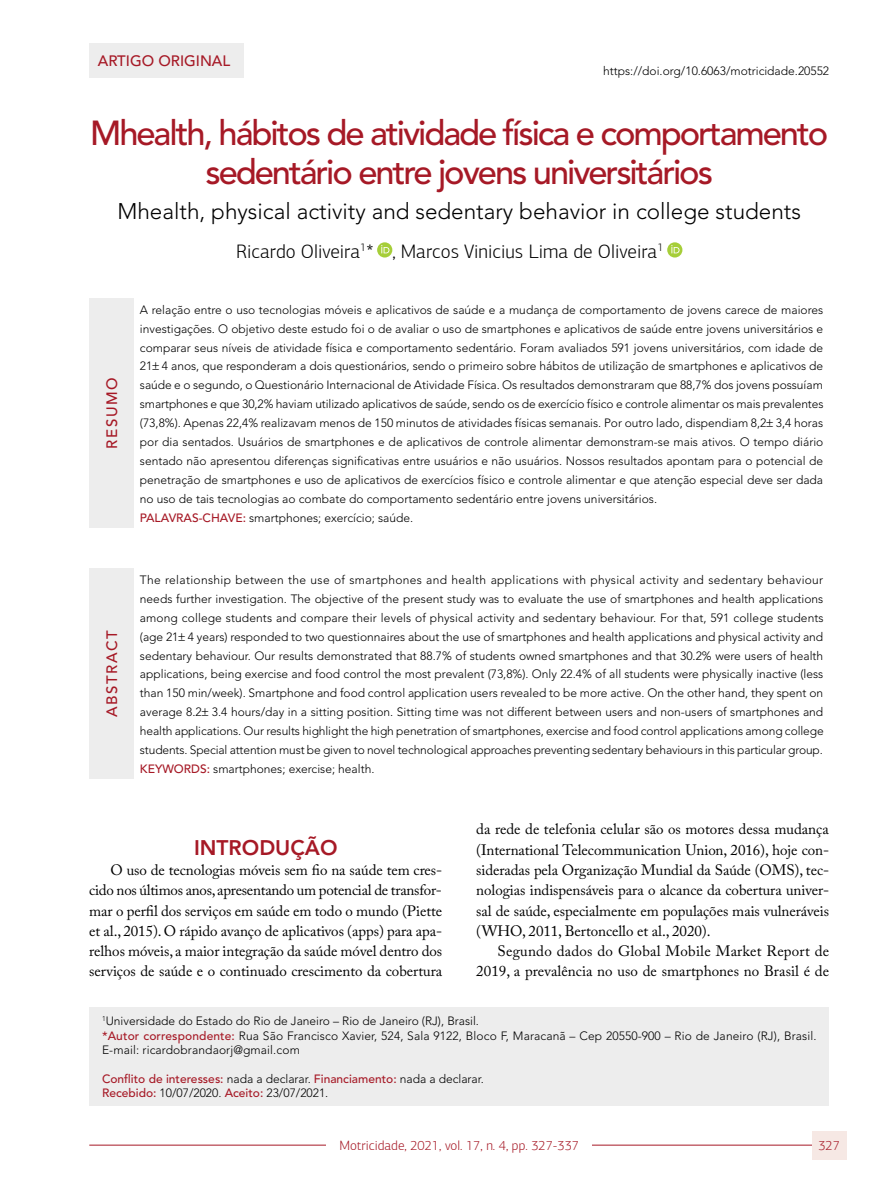
<style>
.page{position:relative;width:893px;height:1191px;background:#fff}
.page>*{position:absolute;margin:0;border:0;box-sizing:border-box;transform-origin:0 0}
.t1{font:500 34.5px/39px "Avenir LT Std";letter-spacing:-.06em;color:#a61926;text-align:center}
.t2{font:300 22.5px "Avenir LT Std";color:#000}
.t3{font:800 21px "Avenir LT Std";color:#a61926}
.t4{font:300 19.5px "PF Agora Sans Pro";color:#000}
.t5{font:15px/20.2px "Adobe Caslon Pro";letter-spacing:-.005em;color:#000;text-align:justify}
.t6{font:500 15px "Avenir LT Std";color:#a61926}
.t7{font:500 15px "Avenir LT Std";letter-spacing:.1em;color:#a61926}
.t8{font:500 15px "Avenir LT Std";letter-spacing:.05em;color:#a61926}
.t9{font:300 13.5px "PF Agora Sans Pro";color:#a61926}
.t10{font:300 12px/18.9px "Avenir LT Std";color:#000}
.t11{font:500 12px/14.4px "Avenir LT Std";color:#a61926}
.s1{font-weight:500;color:#a61926}
.s2{font-weight:300;color:#000}
</style>
<div class="page">
<hr style="left:89px;top:1144px;width:740px;height:1px;background:#a61926">
<div style="left:812px;top:1130px;width:34px;height:29px;background:#f6e8e4"></div>
<div style="left:89px;top:43px;width:155px;height:34px;background:#ededed"></div>
<div style="left:89px;top:1007px;width:740px;height:99px;background:#ededed"></div>
<svg style="left:377px;top:242px;width:15px;height:15px"></svg>
<svg style="left:381px;top:245px;width:8px;height:8px"></svg>
<svg style="left:667px;top:242px;width:15px;height:15px"></svg>
<svg style="left:671px;top:245px;width:8px;height:8px"></svg>
<div style="left:89px;top:299px;width:45px;height:229px;background:#ededed"></div>
<div style="left:89px;top:569px;width:45px;height:210px;background:#ededed"></div>
<div style="left:327px;top:1133px;width:265px;height:23px;background:#fff"></div>
<p class="t6" style="left:98px;top:52px;width:134px">ARTIGO ORIGINAL</p>
<p class="t10" style="left:603px;top:61px;width:228px">https://doi.org/10.6063/motricidade.20552</p>
<h1 class="t1" style="left:90px;top:114px;width:739px">Mhealth, hábitos de atividade física e comportamento sedentário entre jovens universitários</h1>
<h2 class="t2" style="left:117px;top:198px;width:685px">Mhealth, physical activity and sedentary behavior in college students</h2>
<h3 class="t4" style="left:236px;top:240px;width:429px">Ricardo Oliveira<sup>1</sup>* , Marcos Vinicius Lima de Oliveira<sup>1</sup></h3>
<p class="t8" style="left:103px;top:448px;width:72px;rotate:-90deg">RESUMO</p>
<p class="t7" style="left:103px;top:717px;width:88px;rotate:-90deg">ABSTRACT</p>
<p class="t10" style="left:140px;top:300px;width:685px">A relação entre o uso tecnologias móveis e aplicativos de saúde e a mudança de comportamento de jovens carece de maiores investigações. O objetivo deste estudo foi o de avaliar o uso de smartphones e aplicativos de saúde entre jovens universitários e comparar seus níveis de atividade física e comportamento sedentário. Foram avaliados 591 jovens universitários, com idade de 21 4 anos, que responderam a dois questionários, sendo o primeiro sobre hábitos de utilização de smartphones e aplicativos de saúde e o segundo, o Questionário Internacional de Atividade Física. Os resultados demonstraram que 88,7% dos jovens possuíam smartphones e que 30,2% haviam utilizado aplicativos de saúde, sendo os de exercício físico e controle alimentar os mais prevalentes (73,8%). Apenas 22,4% realizavam menos de 150 minutos de atividades físicas semanais. Por outro lado, dispendiam 8,2 3,4 horas por dia sentados. Usuários de smartphones e de aplicativos de controle alimentar demonstram-se mais ativos. O tempo diário sentado não apresentou diferenças significativas entre usuários e não usuários. Nossos resultados apontam para o potencial de penetração de smartphones e uso de aplicativos de exercícios físico e controle alimentar e que atenção especial deve ser dada no uso de tais tecnologias ao combate do comportamento sedentário entre jovens universitários.<br><span class="s1">PALAVRAS-CHAVE:</span> smartphones; exercício; saúde.</p>
<p class="t10" style="left:140px;top:570px;width:685px;text-align:justify">The relationship between the use of smartphones and health applications with physical activity and sedentary behaviour needs further investigation. The objective of the present study was to evaluate the use of smartphones and health applications among college students and compare their levels of physical activity and sedentary behaviour. For that, 591 college students (age 21 4 years) responded to two questionnaires about the use of smartphones and health applications and physical activity and sedentary behaviour. Our results demonstrated that 88.7% of students owned smartphones and that 30.2% were users of health applications, being exercise and food control the most prevalent (73,8%). Only 22.4% of all students were physically inactive (less than 150 min/week). Smartphone and food control application users revealed to be more active. On the other hand, they spent on average 8.2 3.4 hours/day in a sitting position. Sitting time was not different between users and non-users of smartphones and health applications. Our results highlight the high penetration of smartphones, exercise and food control applications among college students. Special attention must be given to novel technological approaches preventing sedentary behaviours in this particular group.<br><span class="s1">KEYWORDS:</span> smartphones; exercise; health.</p>
<h3 class="t3" style="left:194px;top:835px;width:145px">INTRODUÇÃO</h3>
<p class="t5" style="left:89px;top:859px;width:355px;text-indent:21px">O uso de tecnologias móveis sem fio na saúde tem cres&shy;cido nos últimos anos, apresentando um potencial de transfor&shy;mar o perfil dos serviços em saúde em todo o mundo (Piette et al., 2015). O rápido avanço de aplicativos (apps) para apa&shy;relhos móveis, a maior integração da saúde móvel dentro dos serviços de saúde e o continuado crescimento da cobertura</p>
<p class="t5" style="left:476px;top:819px;width:354px">da rede de telefonia celular são os motores dessa mudança (International Telecommunication Union, 2016), hoje con&shy;sideradas pela Organização Mundial da Saúde (OMS), tec&shy;nologias indispensáveis para o alcance da cobertura univer&shy;sal de saúde, especialmente em populações mais vulneráveis (WHO, 2011, Bertoncello et al., 2020).</p>
<p class="t5" style="left:476px;top:940px;width:355px;text-align:right">Segundo dados do Global Mobile Market Report de<br>2019, a prevalência no uso de smartphones no Brasil é de</p>
<p class="t10" style="left:102px;top:1014px;width:716px;line-height:14.4px"><sup>1</sup>Universidade do Estado do Rio de Janeiro – Rio de Janeiro (RJ), Brasil.<br><span class="s1">*Autor correspondente:</span> Rua São Francisco Xavier, 524, Sala 9122, Bloco F, Maracanã – Cep 20550-900 – Rio de Janeiro (RJ), Brasil.<br>E-mail: ricardobrandaorj@gmail.com</p>
<p class="t11" style="left:102px;top:1072px;width:383px">Conflito de interesses: <span class="s2">nada a declarar.</span> Financiamento: <span class="s2">nada a declarar.<br></span>Recebido: <span class="s2">10/07/2020.</span> Aceito: <span class="s2">23/07/2021.</span></p>
<p class="t9" style="left:340px;top:1137px;width:192px">Geriatr Gerontol Aging. 20XX;XX(X):</p>
<p class="t9" style="left:818px;top:1137px;width:23px">327</p>
<p class="t9" style="left:339px;top:1137px;width:241px">Motricidade, 2021, vol. 17, n. 4, pp. 327-337</p>
</div>
